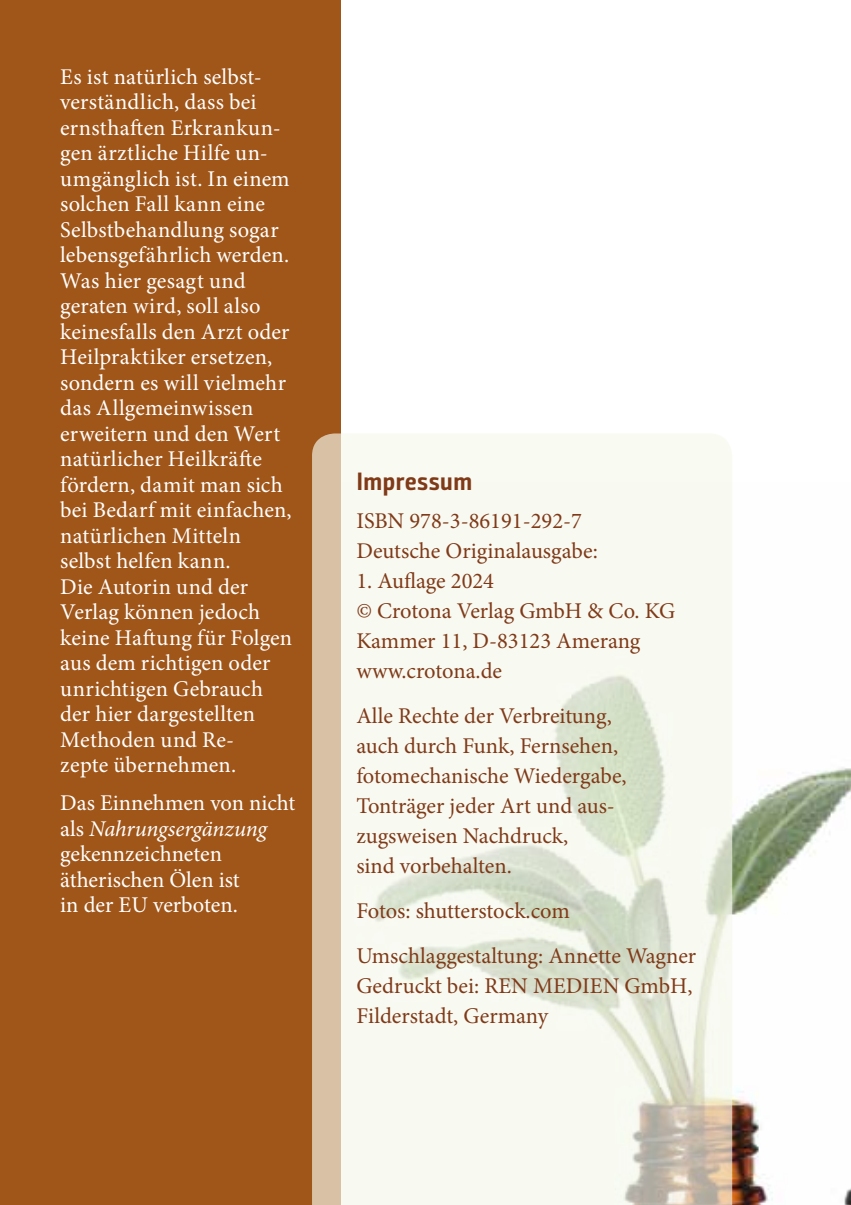
<style>
.page{position:relative;width:851px;height:1205px;background:#fff}
.page>*{position:absolute;margin:0;border:0;box-sizing:border-box;transform-origin:0 0}
.t1{font:700 25px "Bunday Sans";color:#803a18}
.t2{font:22.5px/25.5px "Minion Pro";letter-spacing:.005em;color:#fff}
.t3{font:22.5px/30px "Minion Pro";color:#803a18}
.s1{font-style:italic}
</style>
<div class="page">
<img style="left:732px;top:768px;width:118px;height:437px">
<div style="left:0;top:0;width:340px;height:1205px;background:#a05519"></div>
<svg style="left:312px;top:433px;width:420px;height:772px;fill:#f8faf2"></svg>
<p class="t2" style="left:60px;top:64px;width:233px">Es ist natürlich selbst&shy;verständlich, dass bei ernsthaften Erkrankun&shy;gen ärztliche Hilfe un&shy;umgänglich ist. In einem solchen Fall kann eine<br>Selbstbehandlung sogar lebensgefährlich werden.<br>Was hier gesagt und geraten wird, soll also keinesfalls den Arzt oder<br>Heilpraktiker ersetzen, sondern es will vielmehr das Allgemeinwissen erweitern und den Wert natürlicher Heilkräfte fördern, damit man sich bei Bedarf mit einfachen, natürlichen Mitteln selbst helfen kann.<br>Die Autorin und der<br>Verlag können jedoch keine Haftung für Folgen aus dem richtigen oder unrichtigen Gebrauch der hier dargestellten<br>Methoden und Re-<br>zepte übernehmen.</p>
<p class="t2" style="left:60px;top:790px;width:237px">Das Einnehmen von nicht als <span class="s1">Nahrungsergänzung </span>gekennzeichneten ätherischen Ölen ist<br>in der EU verboten.</p>
<p class="t1" style="left:356px;top:466px;width:118px">Impressum</p>
<p class="t3" style="left:356px;top:505px;width:243px">ISBN 978-3-86191-292-7<br>Deutsche Originalausgabe:</p>
<p class="t3" style="left:356px;top:565px;width:320px">1. Auflage 2024<br>© Crotona Verlag GmbH &amp; Co. KG<br>Kammer 11, D-83123 Amerang www.crotona.de</p>
<p class="t3" style="left:356px;top:700px;width:272px">Alle Rechte der Verbreitung, auch durch Funk, Fernsehen, fotomechanische Wiedergabe,<br>Tonträger jeder Art und aus&shy;zugsweisen Nachdruck,<br>sind vorbehalten.</p>
<p class="t3" style="left:356px;top:888px;width:341px;line-height:45px">Fotos: shutterstock.com<br>Umschlaggestaltung: Annette Wagner</p>
<p class="t3" style="left:356px;top:970px;width:337px">Gedruckt bei: REN MEDIEN GmbH,<br>Filderstadt, Germany</p>
</div>
